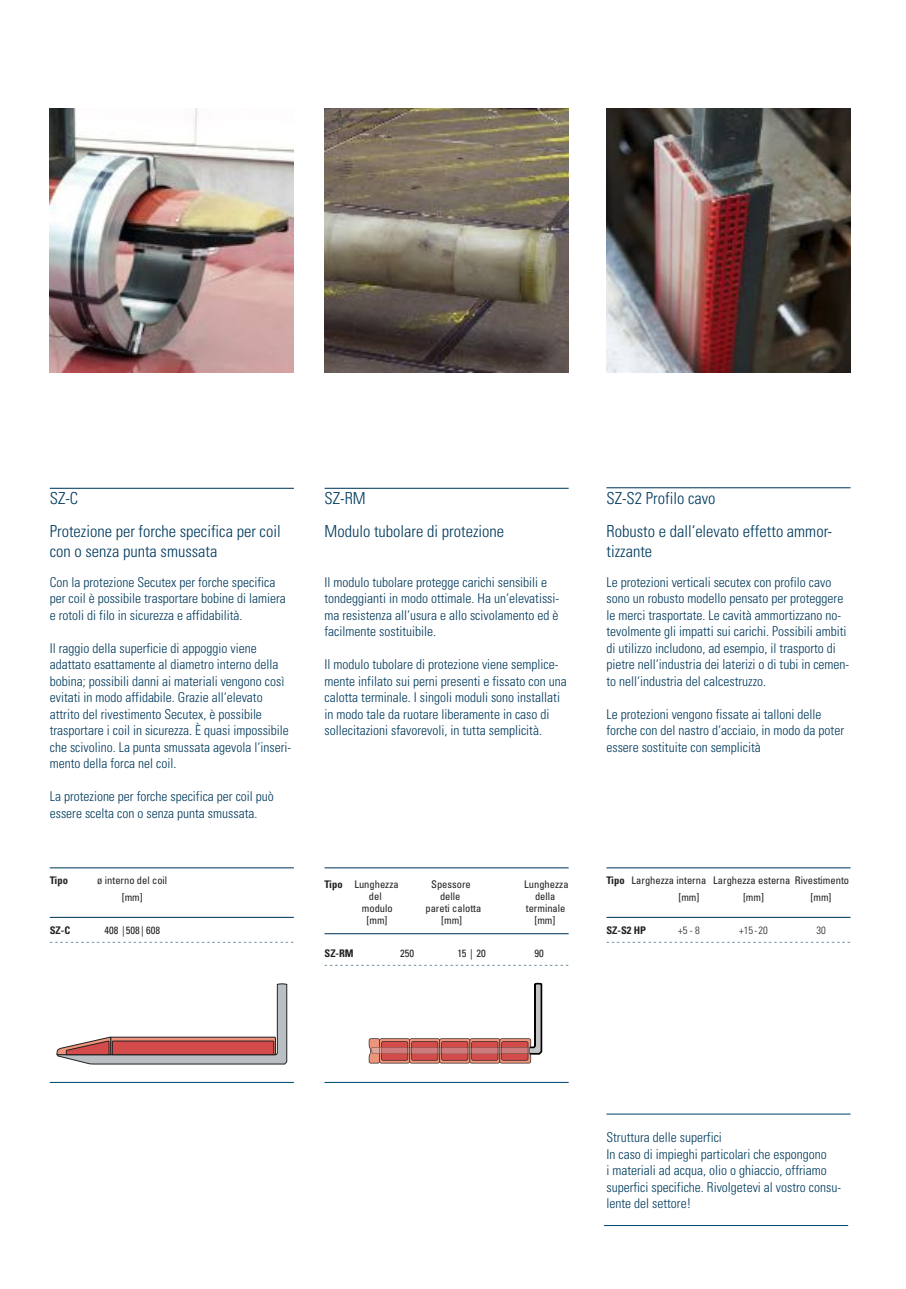
<style>
.page{position:relative;width:906px;height:1289px;background:#fff}
.page>*{position:absolute;margin:0;border:0;box-sizing:border-box;transform-origin:0 0}
.t1{font:300 condensed 16.5px/33px "Univers";color:#003a5d}
.t2{font:300 condensed 13.5px/16.5px "Univers";color:#003a5d}
.t3{font:300 condensed 13.5px/16.5px "Univers";color:#003c5e}
.t4{font:condensed 10.5px/16.5px "Univers";color:#231f20;text-align:center}
.t5{font:300 condensed 10.5px "Univers";color:#003a5d}
.t6{font:300 condensed 10.5px "Univers";color:#013d5a}
.t7{font:700 condensed 10.5px "Univers";color:#231f20}
.t8{font:300 condensed 10.5px "Univers";color:#231f20}
.s1{font-weight:700}
</style>
<div class="page">
<img style="left:50px;top:109px;width:244px;height:264px">
<img style="left:324px;top:109px;width:244px;height:264px">
<hr style="left:50px;top:488px;width:244px;height:1px;background:#003a5d">
<hr style="left:324px;top:488px;width:244px;height:1px;background:#003a5d">
<hr style="left:50px;top:867px;width:244px;height:1px;background:#003a5d">
<hr style="left:324px;top:867px;width:244px;height:1px;background:#003a5d">
<hr style="left:50px;top:916px;width:244px;height:1px;background:#003a5d">
<hr style="left:324px;top:933px;width:244px;height:1px;background:#003a5d">
<hr style="left:50px;top:1081px;width:244px;height:1px;background:#004b72">
<hr style="left:324px;top:1081px;width:244px;height:1px;background:#004b72">
<svg style="left:56px;top:983px;width:231px;height:81px"></svg>
<svg style="left:369px;top:982px;width:173px;height:81px"></svg>
<hr style="left:606px;top:1113px;width:244px;height:1px;background:#004b72">
<hr style="left:604px;top:1224px;width:244px;height:1px;background:#004b72">
<img style="left:606px;top:108px;width:244px;height:264px">
<hr style="left:606px;top:487px;width:244px;height:1px;background:#003a5d">
<hr style="left:606px;top:867px;width:244px;height:1px;background:#003a5d">
<hr style="left:606px;top:916px;width:244px;height:1px;background:#003a5d">
<p class="t1" style="left:50px;top:482px;width:232px">SZ-C<br>Protezione per forche specifica per coil</p>
<p class="t1" style="left:50px;top:535px;width:169px">con o senza punta smussata</p>
<p class="t2" style="left:50px;top:573px;width:238px">Con la protezione Secutex per forche specifica per coil è possibile trasportare bobine di lamiera e rotoli di filo in sicurezza e affidabilità.</p>
<p class="t2" style="left:50px;top:639px;width:243px">Il raggio della superficie di appoggio viene adattato esattamente al diametro interno della bobina; possibili danni ai materiali vengono così evitati in modo affidabile. Grazie all‘elevato attrito del rivestimento Secutex, è possibile trasportare i coil in sicurezza. È quasi impossibile che scivolino. La punta smussata agevola l‘inseri&shy;mento della forca nel coil.</p>
<p class="t2" style="left:50px;top:788px;width:226px">La protezione per forche specifica per coil può essere scelta con o senza punta smussata.</p>
<p class="t7" style="left:50px;top:873px;width:20px">Tipo</p>
<p class="t4" style="left:97px;top:871px;width:71px">ø interno del coil [mm]</p>
<p class="t7" style="left:50px;top:923px;width:22px">SZ-C</p>
<p class="t4" style="left:104px;top:921px;width:57px">408 | 508 | 608</p>
<p class="t5" style="left:50px;top:934px;width:245px">- - - - - - - - - - - - - - - - - - - - - - - - - - - - - - - - - - - - - - - - - - - - - - -</p>
<p class="t1" style="left:324px;top:482px;width:181px">SZ-RM<br>Modulo tubolare di protezione</p>
<p class="t2" style="left:324px;top:573px;width:236px">Il modulo tubolare protegge carichi sensibili e tondeggianti in modo ottimale. Ha un‘elevatissi&shy;ma resistenza all‘usura e allo scivolamento ed è facilmente sostituibile.</p>
<p class="t2" style="left:324px;top:656px;width:244px">Il modulo tubolare di protezione viene semplice&shy;mente infilato sui perni presenti e fissato con una calotta terminale. I singoli moduli sono installati in modo tale da ruotare liberamente in caso di sollecitazioni sfavorevoli, in tutta semplicità.</p>
<p class="t4" style="left:324px;top:875px;width:76px"><span class="s1">Tipo</span> Lunghezza</p>
<p class="t4" style="left:431px;top:875px;width:41px">Spessore</p>
<p class="t4" style="left:524px;top:875px;width:46px">Lunghezza</p>
<p class="t4" style="left:369px;top:887px;width:14px">del</p>
<p class="t4" style="left:440px;top:887px;width:22px">delle</p>
<p class="t4" style="left:535px;top:887px;width:22px">della</p>
<p class="t4" style="left:362px;top:899px;width:32px">modulo</p>
<p class="t4" style="left:425px;top:899px;width:57px">pareti calotta</p>
<p class="t4" style="left:526px;top:899px;width:41px">terminale</p>
<p class="t4" style="left:366px;top:911px;width:22px">[mm]</p>
<p class="t4" style="left:441px;top:911px;width:22px">[mm]</p>
<p class="t4" style="left:534px;top:911px;width:22px">[mm]</p>
<p class="t7" style="left:324px;top:946px;width:31px">SZ-RM</p>
<p class="t4" style="left:400px;top:944px;width:15px">250</p>
<p class="t4" style="left:457px;top:944px;width:30px">15 | 20</p>
<p class="t4" style="left:534px;top:944px;width:11px">90</p>
<p class="t5" style="left:324px;top:958px;width:245px">- - - - - - - - - - - - - - - - - - - - - - - - - - - - - - - - - - - - - - - - - - - - - - -</p>
<p class="t1" style="left:606px;top:482px;width:227px">SZ-S2 Profilo cavo<br>Robusto e dall‘elevato effetto ammor-</p>
<p class="t1" style="left:606px;top:535px;width:47px">tizzante</p>
<p class="t2" style="left:606px;top:573px;width:244px">Le protezioni verticali secutex con profilo cavo sono un robusto modello pensato per proteggere le merci trasportate. Le cavità ammortizzano no&shy;tevolmente gli impatti sui carichi. Possibili ambiti di utilizzo includono, ad esempio, il trasporto di pietre nell‘industria dei laterizi o di tubi in cemen&shy;to nell‘industria del calcestruzzo.</p>
<p class="t2" style="left:606px;top:705px;width:239px">Le protezioni vengono fissate ai talloni delle forche con del nastro d‘acciaio, in modo da poter essere sostituite con semplicità</p>
<p class="t4" style="left:678px;top:871px;width:172px;text-align:left;text-indent:-72px"><span class="s1">Tipo</span> Larghezza interna Larghezza esterna Rivestimento [mm]</p>
<p class="t4" style="left:743px;top:888px;width:22px">[mm]</p>
<p class="t4" style="left:810px;top:888px;width:22px">[mm]</p>
<p class="t7" style="left:606px;top:923px;width:41px">SZ-S2 HP</p>
<p class="t8" style="left:678px;top:923px;width:23px">+5 - 8</p>
<p class="t8" style="left:739px;top:923px;width:30px">+15 - 20</p>
<p class="t8" style="left:816px;top:923px;width:11px">30</p>
<p class="t6" style="left:606px;top:934px;width:245px">- - - - - - - - - - - - - - - - - - - - - - - - - - - - - - - - - - - - - - - - - - - - - - -</p>
<p class="t3" style="left:606px;top:1129px;width:236px">Struttura delle superfici<br>In caso di impieghi particolari che espongono<br>i materiali ad acqua, olio o ghiaccio, offriamo superfici specifiche. Rivolgetevi al vostro consu&shy;lente del settore!</p>
</div>
